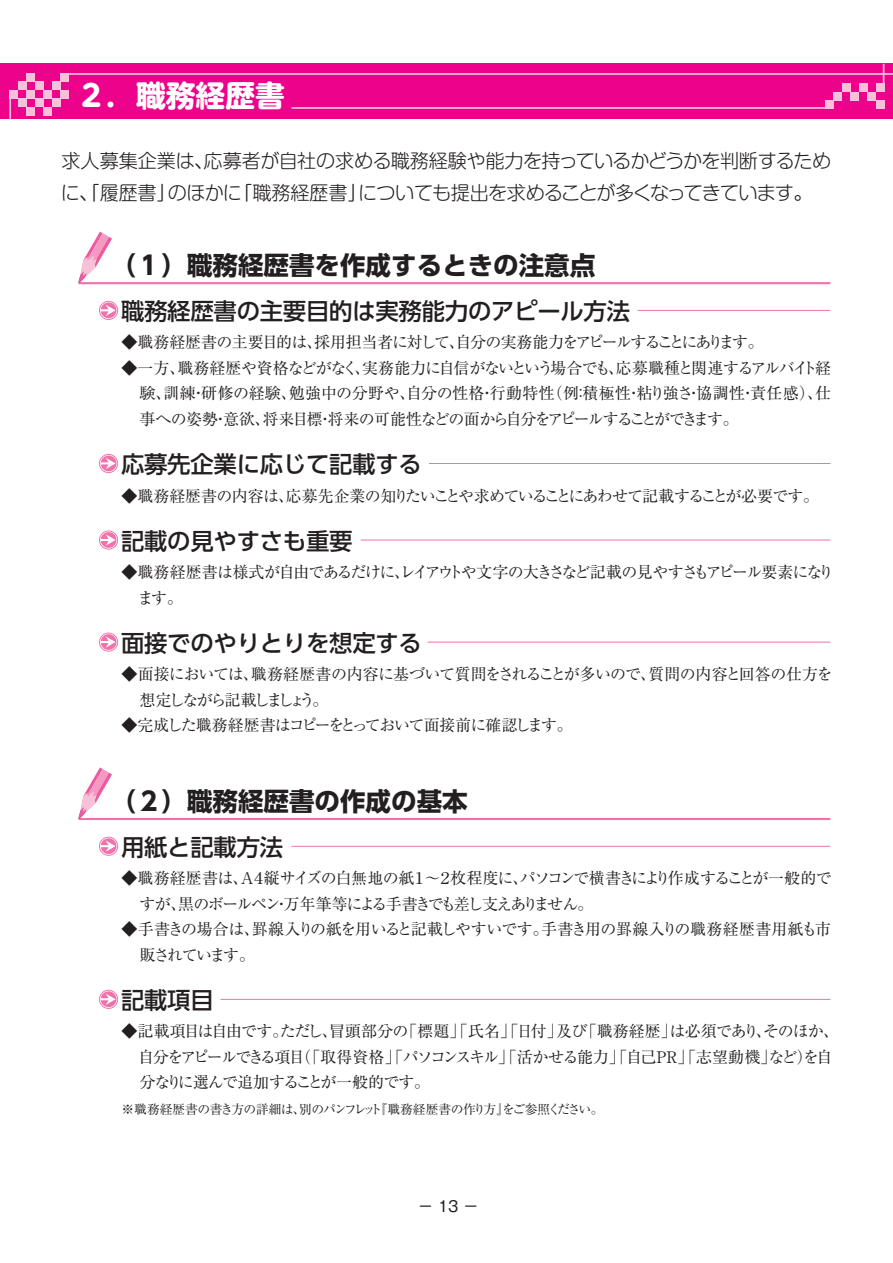
<style>
.page{position:relative;width:893px;height:1263px;background:#fff}
.page>*{position:absolute;margin:0;border:0;box-sizing:border-box;transform-origin:0 0}
.t1{font:700 29.7px "UD Shin M Go Pro";color:#fff}
.t2{font:700 25.5px "UD Shin Go Pro";color:#231f20}
.t3{font:500 23.4px "UD Shin Go Pro";letter-spacing:-.01em;color:#231f20}
.t4{font:300 19.2px/32px "Shin M Go Pro";letter-spacing:-.03em;color:#231f20}
.t5{font:15.9px/25.5px "Ryumin Pro";letter-spacing:-.075em;color:#231f20}
.t6{font:15.9px/25.5px "Ryumin Pro";letter-spacing:-.055em;color:#231f20}
.t7{font:15.9px/25.5px "Ryumin Pro";letter-spacing:-.05em;color:#231f20}
.t8{font:15.9px "Ryumin Pro";letter-spacing:-.045em;color:#231f20}
.t9{font:14.85px "Gothic MB101 Pro";color:#231f20}
.t10{font:12.75px "Ryumin Pro";letter-spacing:-.035em;color:#231f20}
</style>
<div class="page">
<hr style="left:79px;top:282px;width:751px;height:2px;background:#f171ab">
<svg style="left:78px;top:232px;width:34px;height:51px"></svg>
<hr style="left:637px;top:310px;width:193px;height:1px;background:#f171ab">
<div style="left:0;top:64px;width:893px;height:55px;background:#ed028c"></div>
<hr style="left:9px;top:94px;width:2px;height:25px;background:#f7c1d9">
<hr style="left:64px;top:73px;width:829px;height:2px;background:#f7c1d9">
<div style="left:18px;top:99px;width:8px;height:8px;background:#f7c1d9"></div>
<div style="left:26px;top:107px;width:9px;height:9px;background:#f7c1d9"></div>
<div style="left:43px;top:107px;width:9px;height:9px;background:#f7c1d9"></div>
<div style="left:35px;top:99px;width:8px;height:8px;background:#f7c1d9"></div>
<div style="left:9px;top:90px;width:9px;height:9px;background:#f7c1d9"></div>
<div style="left:18px;top:82px;width:8px;height:8px;background:#f7c1d9"></div>
<div style="left:26px;top:90px;width:9px;height:9px;background:#f7c1d9"></div>
<div style="left:26px;top:73px;width:9px;height:9px;background:#f7c1d9"></div>
<div style="left:35px;top:82px;width:8px;height:8px;background:#f7c1d9"></div>
<div style="left:43px;top:90px;width:9px;height:9px;background:#f7c1d9"></div>
<div style="left:52px;top:82px;width:8px;height:8px;background:#f7c1d9"></div>
<div style="left:52px;top:99px;width:8px;height:8px;background:#f7c1d9"></div>
<div style="left:60px;top:90px;width:9px;height:9px;background:#f7c1d9"></div>
<div style="left:60px;top:73px;width:9px;height:9px;background:#f7c1d9"></div>
<svg style="left:883px;top:64px;width:1px;height:19px"></svg>
<hr style="left:291px;top:107px;width:538px;height:2px;background:#f7c1d9">
<div style="left:876px;top:83px;width:8px;height:9px;background:#f7c1d9"></div>
<div style="left:867px;top:92px;width:9px;height:8px;background:#f7c1d9"></div>
<div style="left:859px;top:83px;width:8px;height:9px;background:#f7c1d9"></div>
<div style="left:876px;top:100px;width:8px;height:9px;background:#f7c1d9"></div>
<div style="left:850px;top:92px;width:9px;height:8px;background:#f7c1d9"></div>
<div style="left:842px;top:83px;width:8px;height:9px;background:#f7c1d9"></div>
<div style="left:833px;top:92px;width:9px;height:8px;background:#f7c1d9"></div>
<div style="left:825px;top:100px;width:8px;height:9px;background:#f7c1d9"></div>
<svg style="left:99px;top:301px;width:19px;height:19px"></svg>
<div style="left:100px;top:302px;width:17px;height:17px;background:#fbe2ed;border-radius:50%"></div>
<svg style="left:101px;top:302px;width:16px;height:16px"></svg>
<hr style="left:79px;top:818px;width:751px;height:2px;background:#f171ab">
<svg style="left:78px;top:767px;width:34px;height:52px"></svg>
<svg style="left:99px;top:837px;width:19px;height:19px"></svg>
<svg style="left:100px;top:837px;width:17px;height:18px"></svg>
<svg style="left:101px;top:838px;width:16px;height:16px"></svg>
<hr style="left:429px;top:463px;width:401px;height:1px;background:#f171ab">
<hr style="left:291px;top:846px;width:539px;height:1px;background:#f171ab">
<svg style="left:99px;top:990px;width:19px;height:19px"></svg>
<svg style="left:101px;top:991px;width:16px;height:16px"></svg>
<hr style="left:220px;top:999px;width:610px;height:1px;background:#f171ab">
<svg style="left:99px;top:454px;width:19px;height:19px"></svg>
<svg style="left:101px;top:455px;width:16px;height:16px"></svg>
<hr style="left:361px;top:540px;width:469px;height:1px;background:#f171ab">
<svg style="left:99px;top:530px;width:19px;height:20px"></svg>
<svg style="left:100px;top:531px;width:17px;height:18px"></svg>
<svg style="left:101px;top:532px;width:16px;height:16px"></svg>
<hr style="left:427px;top:642px;width:403px;height:1px;background:#f171ab">
<svg style="left:99px;top:632px;width:19px;height:20px"></svg>
<svg style="left:100px;top:633px;width:17px;height:18px"></svg>
<svg style="left:101px;top:634px;width:16px;height:16px"></svg>
<h1 class="t1" style="left:77px;top:72px;width:210px">２．職務経歴書</h1>
<p class="t4" style="left:61px;top:143px;width:772px">求人募集企業は、応募者が自社の求める職務経験や能力を持っているかどうかを判断するために、「履歴書」のほかに「職務経歴書」についても提出を求めることが多くなってきています。</p>
<h2 class="t2" style="left:110px;top:244px;width:486px">（１）職務経歴書を作成するときの注意点</h2>
<h3 class="t3" style="left:121px;top:292px;width:511px">職務経歴書の主要目的は実務能力のアピール方法</h3>
<p class="t5" style="left:121px;top:329px;width:644px">◆職務経歴書の主要目的は、採用担当者に対して、自分の実務能力をアピールすることにあります。</p>
<p class="t5" style="left:140px;top:354px;width:693px;text-align:justify;text-indent:-18px">◆一方、職務経歴や資格などがなく、実務能力に自信がないという場合でも、応募職種と関連するアルバイト経験、訓練・研修の経験、勉強中の分野や、自分の性格・行動特性（例：積極性・粘り強さ・協調性・責任感）、仕事への姿勢・意欲、将来目標・将来の可能性などの面から自分をアピールすることができます。</p>
<h3 class="t3" style="left:121px;top:445px;width:302px">応募先企業に応じて記載する</h3>
<p class="t8" style="left:121px;top:483px;width:699px">◆職務経歴書の内容は、応募先企業の知りたいことや求めていることにあわせて記載することが必要です。</p>
<h3 class="t3" style="left:121px;top:522px;width:233px">記載の見やすさも重要</h3>
<p class="t5" style="left:137px;top:558px;width:698px;text-indent:-16px">◆職務経歴書は様式が自由であるだけに、レイアウトや文字の大きさなど記載の見やすさもアピール要素になります。</p>
<h3 class="t3" style="left:121px;top:624px;width:302px">面接でのやりとりを想定する</h3>
<p class="t6" style="left:140px;top:660px;width:695px;text-indent:-18px">◆面接においては、職務経歴書の内容に基づいて質問をされることが多いので、質問の内容と回答の仕方を想定しながら記載しましょう。</p>
<p class="t5" style="left:121px;top:711px;width:453px">◆完成した職務経歴書はコピーをとっておいて面接前に確認します。</p>
<h2 class="t2" style="left:110px;top:780px;width:359px">（２）職務経歴書の作成の基本</h2>
<h3 class="t3" style="left:121px;top:828px;width:164px">用紙と記載方法</h3>
<p class="t5" style="left:139px;top:864px;width:694px;text-indent:-18px">◆職務経歴書は、Ａ４縦サイズの白無地の紙１～２枚程度に、パソコンで横書きにより作成することが一般的ですが、黒のボールペン・万年筆等による手書きでも差し支えありません。</p>
<p class="t7" style="left:140px;top:915px;width:693px;text-indent:-18px">◆手書きの場合は、罫線入りの紙を用いると記載しやすいです。手書き用の罫線入りの職務経歴書用紙も市販されています。</p>
<h3 class="t3" style="left:121px;top:981px;width:94px">記載項目</h3>
<p class="t5" style="left:138px;top:1017px;width:702px;text-indent:-17px">◆記載項目は自由です。ただし、冒頭部分の「標題」「氏名」「日付」及び「職務経歴」は必須であり、そのほか、自分をアピールできる項目（「取得資格」「パソコンスキル」「活かせる能力」「自己PR」「志望動機」など）を自分なりに選んで追加することが一般的です。</p>
<p class="t10" style="left:121px;top:1099px;width:483px">※職務経歴書の書き方の詳細は、別のパンフレット『職務経歴書の作り方』をご参照ください。</p>
<p class="t9" style="left:418px;top:1194px;width:62px">－ 13 －</p>
</div>
